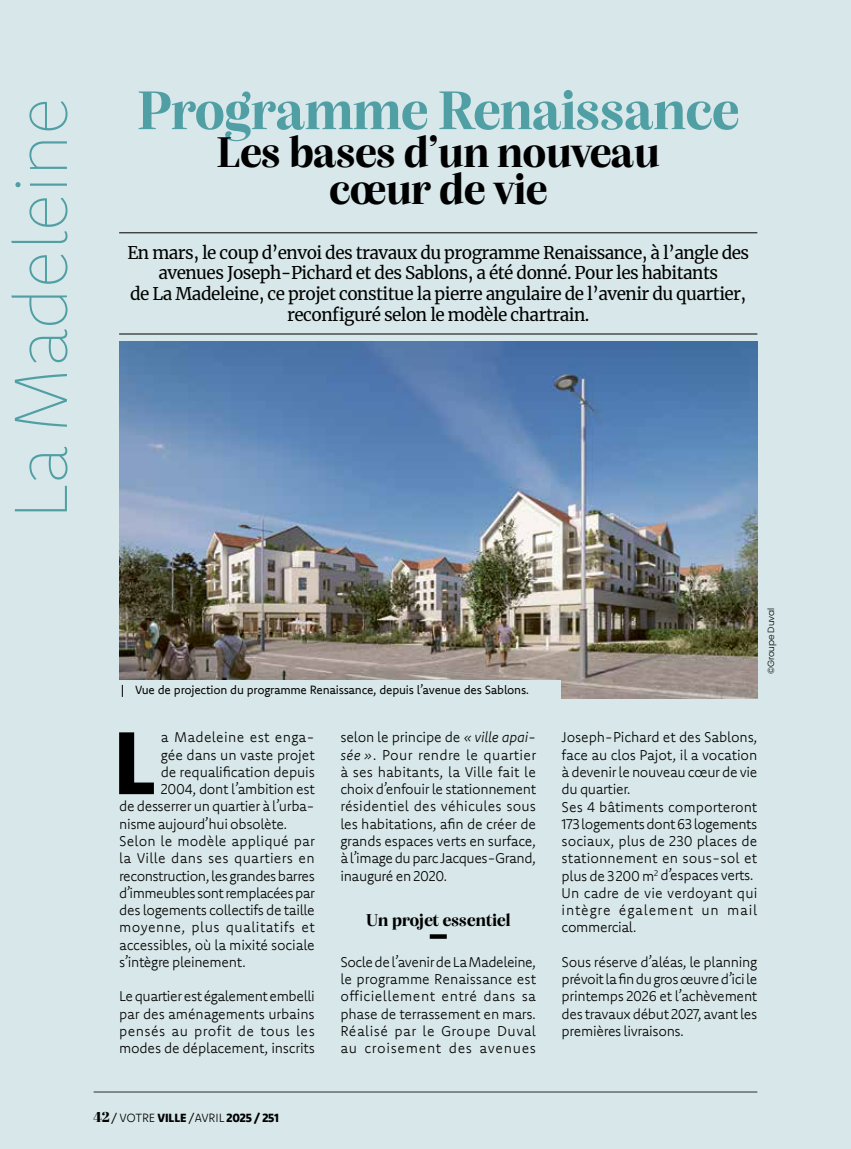
<style>
.page{position:relative;width:851px;height:1149px;background:#fff}
.page>*{position:absolute;margin:0;border:0;box-sizing:border-box;transform-origin:0 0}
.t1{font:700 87.9px "Poppins";color:#000}
.t2{font:100 75px "Komet";letter-spacing:-.025em;color:#509fa5}
.t3{font:700 57px "Alga";color:#509fa5}
.t4{font:700 45px/37.5px "Alga";color:#000;text-align:center}
.t5{font:700 18px "Alga";letter-spacing:.01em;color:#000}
.t6{font:17.25px/20.7px "Merriweather";letter-spacing:-.03em;color:#000;text-align:center}
.t7{font:300 14.25px/17.2px "Komet";letter-spacing:-.015em;color:#000;text-align:justify}
.t8{font:300 14.25px "Komet";letter-spacing:-.035em;color:#000}
.t9{font:300 14.25px "Komet";letter-spacing:.02em;color:#000}
.t10{font:300 14.25px "Komet";letter-spacing:.03em;color:#000}
.t11{font:300 14.25px "Komet";letter-spacing:.01em;color:#000}
.t12{font:12px "Komet";letter-spacing:-.02em;color:#000}
.t13{font:800 12px "Komet";letter-spacing:-.025em;color:#000}
.t14{font:300 9px "Poppins";letter-spacing:-.02em;color:#000}
.s1{font-family:"Abril Fatface";font-weight:400;font-size:14.25px}
.s2{font-weight:400}
.s3{font-weight:300}
.s4{font-style:italic}
</style>
<div class="page">
<div style="left:0;top:0;width:850px;height:1148px;background:#d8e7e9"></div>
<hr style="left:94px;top:1091px;width:663px;height:1px;background:#000">
<svg style="left:429px;top:934px;width:17px;height:4px"></svg>
<hr style="left:119px;top:232px;width:638px;height:1px;background:#000">
<hr style="left:119px;top:333px;width:638px;height:1px;background:#000">
<img style="left:119px;top:341px;width:638px;height:357px">
<div style="left:118px;top:680px;width:442px;height:36px;background:#d8e7e9"></div>
<svg style="left:122px;top:684px;width:1px;height:12px"></svg>
<h2 class="t2" style="left:-8px;top:520px;width:426px;rotate:-90deg">La Madeleine</h2>
<h3 class="t3" style="left:138px;top:68px;width:602px">Programme Renaissance</h3>
<h3 class="t4" style="left:217px;top:129px;width:444px">Les bases d’un nouveau cœur de vie</h3>
<p class="t6" style="left:127px;top:241px;width:623px">En mars, le coup d’envoi des travaux du programme Renaissance, à l’angle des avenues Joseph-Pichard et des Sablons, a été donné. Pour les habitants<br>de La Madeleine, ce projet constitue la pierre angulaire de l’avenir du quartier, reconfiguré selon le modèle chartrain.</p>
<p class="t12" style="left:135px;top:681px;width:395px">Vue de projection du programme Renaissance, depuis l’avenue des Sablons.</p>
<h1 class="t1" style="left:114px;top:712px;width:43px">L</h1>
<p class="t9" style="left:161px;top:727px;width:155px">a Madeleine est enga-</p>
<p class="t7" style="left:161px;top:745px;width:155px">gée dans un vaste projet</p>
<p class="t7" style="left:161px;top:762px;width:155px">de requalification depuis</p>
<p class="t7" style="left:161px;top:780px;width:155px">2004, dont l’ambition est</p>
<p class="t7" style="left:119px;top:797px;width:197px">de desserrer un quartier à l’urba-</p>
<p class="t7" style="left:119px;top:814px;width:170px">nisme aujourd’hui obsolète.</p>
<p class="t11" style="left:119px;top:831px;width:197px">Selon le modèle appliqué par</p>
<p class="t9" style="left:119px;top:848px;width:197px">la Ville dans ses quartiers en</p>
<p class="t8" style="left:119px;top:866px;width:197px">reconstruction, les grandes barres</p>
<p class="t8" style="left:119px;top:883px;width:197px">d’immeubles sont remplacées par</p>
<p class="t7" style="left:119px;top:900px;width:197px">des logements collectifs de taille</p>
<p class="t10" style="left:119px;top:917px;width:197px">moyenne, plus qualitatifs et</p>
<p class="t7" style="left:119px;top:935px;width:197px">accessibles, où la mixité sociale</p>
<p class="t7" style="left:119px;top:952px;width:128px">s’intègre pleinement.</p>
<p class="t7" style="left:119px;top:987px;width:197px">Le quartier est également embelli par des aménagements urbains pensés au profit de tous les modes de déplacement, inscrits</p>
<p class="t13" style="left:94px;top:1109px;width:187px"><span class="s1">42</span> <span class="s2">/</span> <span class="s3">VOTRE</span> VILLE <span class="s2">/</span><span class="s3">AVRIL</span> 2025 / 251</p>
<p class="t7" style="left:340px;top:728px;width:197px">selon le principe de <span class="s4">« ville apai&shy;sée »</span>. Pour rendre le quartier à ses habitants, la Ville fait le choix d’enfouir le stationnement résidentiel des véhicules sous les habitations, afin de créer de grands espaces verts en surface, à l’image du parc Jacques-Grand, inauguré en 2020.</p>
<p class="t5" style="left:366px;top:906px;width:146px">Un projet essentiel</p>
<p class="t7" style="left:340px;top:952px;width:197px">Socle de l’avenir de La Madeleine, le programme Renaissance est officiellement entré dans sa phase de terrassement en mars.<br>Réalisé par le Groupe Duval au croisement des avenues</p>
<p class="t14" style="left:765px;top:674px;width:68px;rotate:-90deg">©Groupe Duval</p>
<p class="t7" style="left:561px;top:728px;width:197px;text-align:left">Joseph-Pichard et des Sablons, face au clos Pajot, il a vocation à devenir le nouveau cœur de vie du quartier.<br>Ses 4 bâtiments comporteront<br>173 logements dont 63 logements sociaux, plus de 230 places de stationnement en sous-sol et plus de 3200 m<sup>2</sup> d’espaces verts.<br>Un cadre de vie verdoyant qui intègre également un mail commercial.</p>
<p class="t7" style="left:561px;top:952px;width:197px">Sous réserve d’aléas, le planning prévoit la fin du gros œuvre d’ici le printemps 2026 et l’achèvement des travaux début 2027, avant les premières livraisons.</p>
</div>
